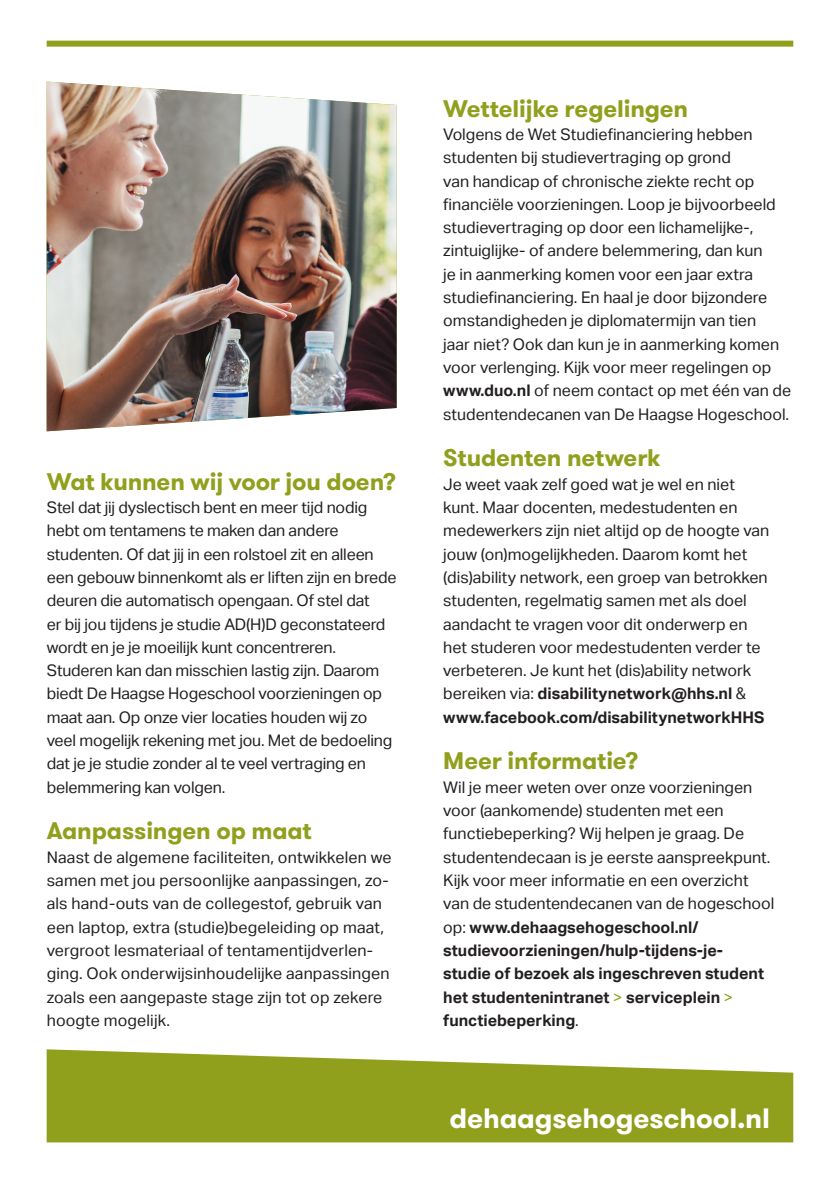
<style>
.page{position:relative;width:840px;height:1191px;background:#fff}
.page>*{position:absolute;margin:0;border:0;box-sizing:border-box;transform-origin:0 0}
.t1{font:700 28px "GT Walsheim Pro";letter-spacing:-.005em;color:#fff}
.subhead_2{font:700 24px "GT Walsheim Pro";letter-spacing:-.005em;color:#90a01d}
.body{font:16px/23.4px "Aktiv Grotesk";color:#231f20}
.s1{font-weight:700}
.s2{color:#90a01d}
</style>
<div class="page">
<svg style="left:47px;top:1049px;width:745px;height:93px;background:#9eac3a"></svg>
<img style="left:47px;top:82px;width:349px;height:349px">
<div style="left:47px;top:41px;width:745px;height:6px;background:#90a01d"></div>
<p class="subhead_2" style="left:47px;top:465px;width:351px">Wat kunnen wij voor jou doen?</p>
<p class="body" style="left:47px;top:496px;width:351px">Stel dat jij dyslectisch bent en meer tijd nodig hebt om tentamens te maken dan andere studenten. Of dat jij in een rolstoel zit en alleen een gebouw binnenkomt als er liften zijn en brede deuren die automatisch opengaan. Of stel dat<br>er bij jou tijdens je studie AD(H)D geconstateerd wordt en je je moeilijk kunt concentreren.<br>Studeren kan dan misschien lastig zijn. Daarom biedt De Haagse Hogeschool voorzieningen op maat aan. Op onze vier locaties houden wij zo veel mogelijk rekening met jou. Met de bedoeling dat je je studie zonder al te veel vertraging en belemmering kan volgen.</p>
<p class="subhead_2" style="left:47px;top:815px;width:266px">Aanpassingen op maat</p>
<p class="body" style="left:47px;top:845px;width:346px">Naast de algemene faciliteiten, ontwikkelen we samen met jou persoonlijke aanpassingen, zo&shy;als hand-outs van de collegestof, gebruik van een laptop, extra (studie)begeleiding op maat, vergroot lesmateriaal of tentamentijdverlen&shy;ging. Ook onderwijsinhoudelijke aanpassingen zoals een aangepaste stage zijn tot op zekere hoogte mogelijk.</p>
<p class="subhead_2" style="left:443px;top:92px;width:246px">Wettelijke regelingen</p>
<p class="body" style="left:443px;top:123px;width:349px">Volgens de Wet Studiefinanciering hebben studenten bij studievertraging op grond<br>van handicap of chronische ziekte recht op financiële voorzieningen. Loop je bijvoorbeeld studievertraging op door een lichamelijke-, zintuiglijke- of andere belemmering, dan kun<br>je in aanmerking komen voor een jaar extra studiefinanciering. En haal je door bijzondere omstandigheden je diplomatermijn van tien<br>jaar niet? Ook dan kun je in aanmerking komen voor verlenging. Kijk voor meer regelingen op <span class="s1">www.duo.nl</span> of neem contact op met één van de studentendecanen van De Haagse Hogeschool.</p>
<p class="subhead_2" style="left:443px;top:442px;width:218px">Studenten netwerk</p>
<p class="body" style="left:443px;top:472px;width:327px">Je weet vaak zelf goed wat je wel en niet kunt. Maar docenten, medestudenten en medewerkers zijn niet altijd op de hoogte van jouw (on)mogelijkheden. Daarom komt het (dis)ability network, een groep van betrokken studenten, regelmatig samen met als doel aandacht te vragen voor dit onderwerp en het studeren voor medestudenten verder te verbeteren. Je kunt het (dis)ability network bereiken via: <span class="s1">disabilitynetwork@hhs.nl</span> &amp; <span class="s1">www.facebook.com/disabilitynetworkHHS</span></p>
<p class="subhead_2" style="left:443px;top:745px;width:197px">Meer informatie?</p>
<p class="body" style="left:443px;top:775px;width:332px">Wil je meer weten over onze voorzieningen voor (aankomende) studenten met een functiebeperking? Wij helpen je graag. De studentendecaan is je eerste aanspreekpunt.<br>Kijk voor meer informatie en een overzicht van de studentendecanen van de hogeschool op: <span class="s1">www.dehaagsehogeschool.nl/ studievoorzieningen/hulp-tijdens-je&shy;studie of bezoek als ingeschreven student het studentenintranet</span> <span class="s2">&gt;</span> <span class="s1">serviceplein</span> <span class="s2">&gt; </span><span class="s1">functiebeperking</span>.</p>
<h1 class="t1" style="left:449px;top:1100px;width:322px">dehaagsehogeschool.nl</h1>
</div>
